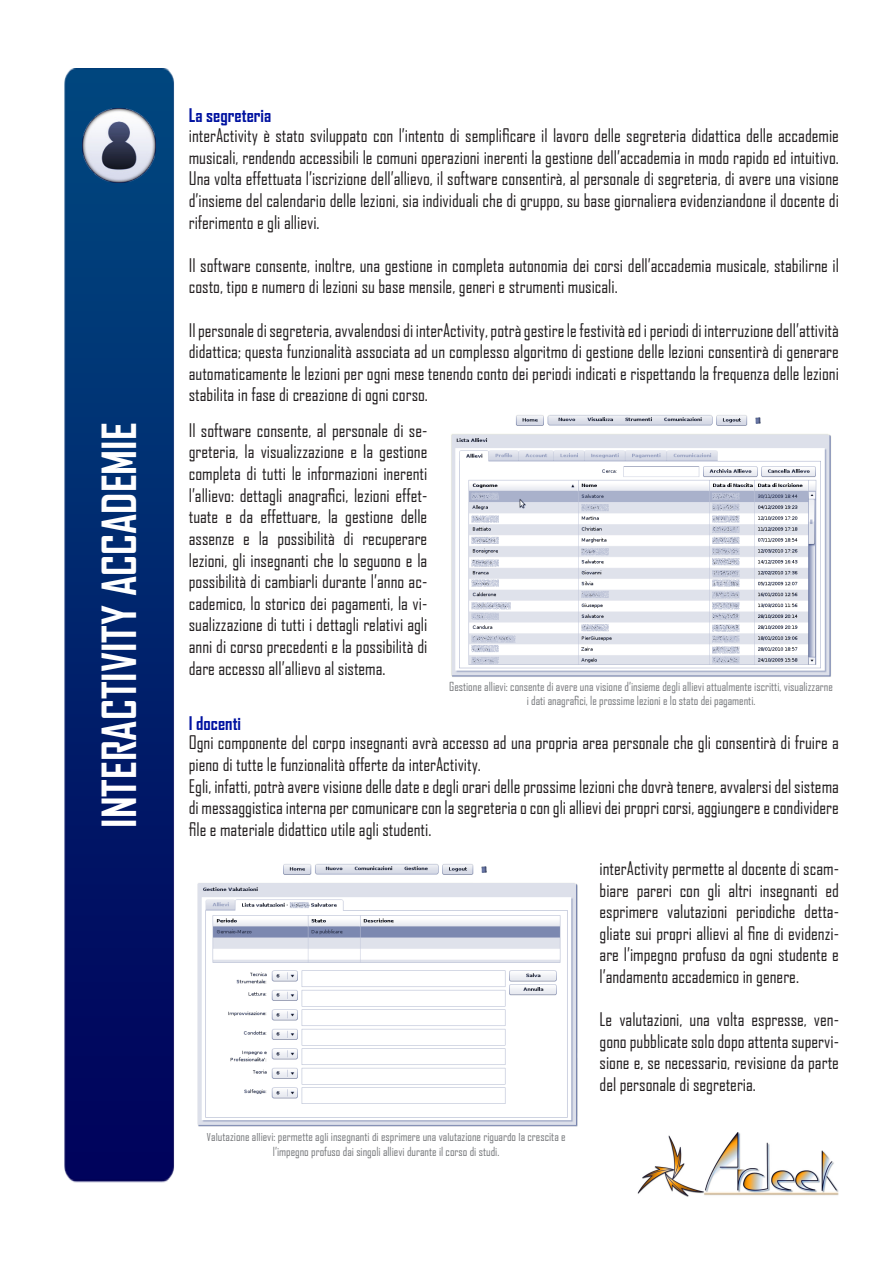
<style>
.page{position:relative;width:893px;height:1263px;background:#fff}
.page>*{position:absolute;margin:0;border:0;box-sizing:border-box;transform-origin:0 0}
.t1{font:700 45px "Agency FB";color:#fff}
.t2{font:18px/21.6px "Agency FB";color:#231f20;text-align:justify}
.t3{font:700 18px "Agency FB";color:#0012a0}
.t4{font:12px/14.4px "Agency FB";color:#76787b;text-align:center}
</style>
<div class="page">
<img style="left:64px;top:68px;width:110px;height:1114px">
<img style="left:637px;top:1132px;width:202px;height:65px">
<img style="left:82px;top:109px;width:74px;height:73px">
<img style="left:451px;top:415px;width:380px;height:262px">
<img style="left:197px;top:864px;width:381px;height:263px">
<p class="t1" style="left:91px;top:828px;width:407px;rotate:-90deg">INTERACTIVITY ACCADEMIE</p>
<p class="t3" style="left:189px;top:104px;width:84px">La segreteria</p>
<p class="t2" style="left:189px;top:124px;width:652px">interActivity è stato sviluppato con l’intento di semplificare il lavoro delle segreteria didattica delle accademie musicali, rendendo accessibili le comuni operazioni inerenti la gestione dell’accademia in modo rapido ed intuitivo.<br>Una volta effettuata l’iscrizione dell’allievo, il software consentirà, al personale di segreteria, di avere una visione d’insieme del calendario delle lezioni, sia individuali che di gruppo, su base giornaliera evidenziandone il docente di riferimento e gli allievi.</p>
<p class="t2" style="left:189px;top:254px;width:652px">Il software consente, inoltre, una gestione in completa autonomia dei corsi dell’accademia musicale, stabilirne il costo, tipo e numero di lezioni su base mensile, generi e strumenti musicali.</p>
<p class="t2" style="left:189px;top:319px;width:652px">Il personale di segreteria, avvalendosi di interActivity, potrà gestire le festività ed i periodi di interruzione dell’attività didattica; questa funzionalità associata ad un complesso algoritmo di gestione delle lezioni consentirà di generare automaticamente le lezioni per ogni mese tenendo conto dei periodi indicati e rispettando la frequenza delle lezioni stabilita in fase di creazione di ogni corso.</p>
<p class="t2" style="left:189px;top:419px;width:240px">Il software consente, al personale di se&shy;greteria, la visualizzazione e la gestione completa di tutti le informazioni inerenti l’allievo: dettagli anagrafici, lezioni effet&shy;tuate e da effettuare, la gestione delle assenze e la possibilità di recuperare lezioni, gli insegnanti che lo seguono e la possibilità di cambiarli durante l’anno ac&shy;cademico, lo storico dei pagamenti, la vi&shy;sualizzazione di tutti i dettagli relativi agli anni di corso precedenti e la possibilità di dare accesso all’allievo al sistema.</p>
<p class="t4" style="left:449px;top:679px;width:385px">Gestione allievi: consente di avere una visione d’insieme degli allievi attualmente iscritti, visualizzarne i dati anagrafici, le prossime lezioni e lo stato dei pagamenti.</p>
<p class="t3" style="left:189px;top:712px;width:54px">I docenti</p>
<p class="t2" style="left:189px;top:732px;width:652px">Ogni componente del corpo insegnanti avrà accesso ad una propria area personale che gli consentirà di fruire a pieno di tutte le funzionalità offerte da interActivity.</p>
<p class="t2" style="left:189px;top:775px;width:652px">Egli, infatti, potrà avere visione delle date e degli orari delle prossime lezioni che dovrà tenere, avvalersi del sistema di messaggistica interna per comunicare con la segreteria o con gli allievi dei propri corsi, aggiungere e condividere file e materiale didattico utile agli studenti.</p>
<p class="t2" style="left:600px;top:857px;width:241px">interActivity permette al docente di scam&shy;biare pareri con gli altri insegnanti ed esprimere valutazioni periodiche detta&shy;gliate sui propri allievi al fine di evidenzi&shy;are l’impegno profuso da ogni studente e l’andamento accademico in genere.</p>
<p class="t2" style="left:600px;top:1008px;width:241px">Le valutazioni, una volta espresse, ven&shy;gono pubblicate solo dopo attenta supervi&shy;sione e, se necessario, revisione da parte del personale di segreteria.</p>
<p class="t4" style="left:207px;top:1129px;width:360px">Valutazione allievi: permette agli insegnanti di esprimere una valutazione riguardo la crescita e l’impegno profuso dai singoli allievi durante il corso di studi.</p>
</div>
